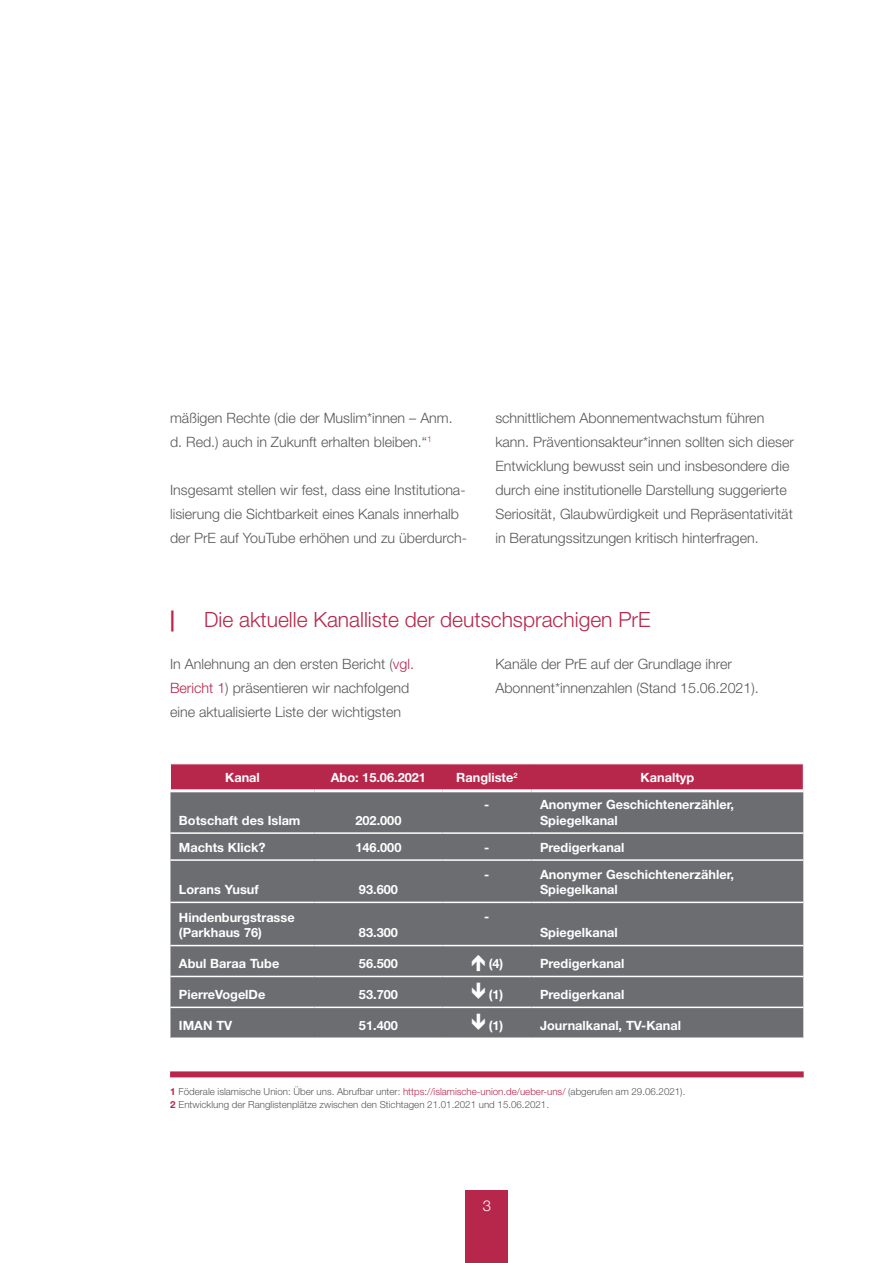
<style>
.page{position:relative;width:893px;height:1263px;background:#fff}
.page>*{position:absolute;margin:0;border:0;box-sizing:border-box;transform-origin:0 0}
.t1{font:300 21px "Helvetica Neue";color:#b6274b}
.t2{font:700 21px "Helvetica Neue";color:#b6274b}
.t3{font:300 15px "Helvetica Neue";color:#fff}
.t4{font:300 14.25px/24px "Helvetica Neue";color:#57585a}
.t5{font:700 12.75px/15.3px "Helvetica Neue";color:#fff}
.t6{font:300 9.75px/12.9px "Helvetica Neue";color:#57585a}
.s1{color:#b6274b}
.s2{font-weight:700;color:#b6274b}
</style>
<div class="page">
<div style="left:466px;top:1191px;width:42px;height:72px;background:#b6274b"></div>
<div style="left:170px;top:1071px;width:634px;height:6px;background:#b6274b"></div>
<div style="left:170px;top:792px;width:633px;height:245px;background:#6c6d70"></div>
<hr style="left:170px;top:832px;width:145px;height:2px;background:#fff">
<hr style="left:315px;top:832px;width:127px;height:2px;background:#fff">
<hr style="left:442px;top:832px;width:89px;height:2px;background:#fff">
<hr style="left:531px;top:832px;width:272px;height:2px;background:#fff">
<hr style="left:170px;top:859px;width:145px;height:2px;background:#fff">
<hr style="left:315px;top:859px;width:127px;height:2px;background:#fff">
<hr style="left:442px;top:859px;width:89px;height:2px;background:#fff">
<hr style="left:531px;top:859px;width:272px;height:2px;background:#fff">
<hr style="left:170px;top:902px;width:145px;height:1px;background:#fff">
<hr style="left:315px;top:902px;width:127px;height:1px;background:#fff">
<hr style="left:442px;top:902px;width:89px;height:1px;background:#fff">
<hr style="left:531px;top:902px;width:272px;height:1px;background:#fff">
<hr style="left:170px;top:945px;width:145px;height:1px;background:#fff">
<hr style="left:315px;top:945px;width:127px;height:1px;background:#fff">
<hr style="left:442px;top:945px;width:89px;height:1px;background:#fff">
<hr style="left:531px;top:945px;width:272px;height:1px;background:#fff">
<hr style="left:170px;top:976px;width:145px;height:1px;background:#fff">
<hr style="left:315px;top:976px;width:127px;height:1px;background:#fff">
<hr style="left:442px;top:976px;width:89px;height:1px;background:#fff">
<hr style="left:531px;top:976px;width:272px;height:1px;background:#fff">
<hr style="left:170px;top:1006px;width:145px;height:2px;background:#fff">
<hr style="left:315px;top:1006px;width:127px;height:2px;background:#fff">
<hr style="left:442px;top:1006px;width:89px;height:2px;background:#fff">
<hr style="left:531px;top:1006px;width:272px;height:2px;background:#fff">
<div style="left:170px;top:764px;width:634px;height:25px;background:#b6274b"></div>
<svg style="left:472px;top:955px;width:32px;height:16px"></svg>
<svg style="left:472px;top:982px;width:32px;height:18px"></svg>
<svg style="left:472px;top:1013px;width:32px;height:18px"></svg>
<p class="t4" style="left:170px;top:405px;width:284px">mäßigen Rechte (die der Muslim*innen – Anm. d. Red.) auch in Zukunft erhalten bleiben.“<sup>1</sup></p>
<p class="t4" style="left:170px;top:477px;width:298px">Insgesamt stellen wir fest, dass eine Institutiona&shy;lisierung die Sichtbarkeit eines Kanals innerhalb der PrE auf YouTube erhöhen und zu überdurch-</p>
<p class="t4" style="left:495px;top:405px;width:300px">schnittlichem Abonnementwachstum führen kann. Präventionsakteur*innen sollten sich dieser Entwicklung bewusst sein und insbesondere die durch eine institutionelle Darstellung suggerierte Seriosität, Glaubwürdigkeit und Repräsentativität in Beratungssitzungen kritisch hinterfragen.</p>
<h1 class="t2" style="left:170px;top:606px;width:6px">|</h1>
<h1 class="t1" style="left:204px;top:606px;width:448px">Die aktuelle Kanalliste der deutschsprachigen PrE</h1>
<p class="t4" style="left:170px;top:651px;width:245px">In Anlehnung an den ersten Bericht (<span class="s1">vgl.<br>Bericht 1</span>) präsentieren wir nachfolgend eine aktualisierte Liste der wichtigsten</p>
<p class="t4" style="left:495px;top:651px;width:265px">Kanäle der PrE auf der Grundlage ihrer<br>Abonnent*innenzahlen (Stand 15.06.2021).</p>
<p class="t5" style="left:225px;top:770px;width:36px">Kanal</p>
<p class="t5" style="left:331px;top:770px;width:97px">Abo: 15.06.2021</p>
<p class="t5" style="left:456px;top:770px;width:63px">Rangliste<sup>2</sup></p>
<p class="t5" style="left:641px;top:770px;width:55px">Kanaltyp</p>
<p class="t5" style="left:179px;top:812px;width:123px">Botschaft des Islam</p>
<p class="t5" style="left:355px;top:812px;width:48px">202.000</p>
<p class="t5" style="left:484px;top:797px;width:7px">-</p>
<p class="t5" style="left:540px;top:797px;width:195px">Anonymer Geschichtenerzähler,<br>Spiegelkanal</p>
<p class="t5" style="left:179px;top:839px;width:88px">Machts Klick?</p>
<p class="t5" style="left:355px;top:839px;width:48px">146.000</p>
<p class="t5" style="left:484px;top:839px;width:7px">-</p>
<p class="t5" style="left:540px;top:839px;width:86px">Predigerkanal</p>
<p class="t5" style="left:179px;top:881px;width:81px">Lorans Yusuf</p>
<p class="t5" style="left:359px;top:881px;width:40px">93.600</p>
<p class="t5" style="left:484px;top:866px;width:7px">-</p>
<p class="t5" style="left:540px;top:866px;width:195px">Anonymer Geschichtenerzähler,<br>Spiegelkanal</p>
<p class="t5" style="left:179px;top:909px;width:117px">Hindenburgstrasse (Parkhaus 76)</p>
<p class="t5" style="left:359px;top:924px;width:40px">83.300</p>
<p class="t5" style="left:484px;top:908px;width:7px">-</p>
<p class="t5" style="left:540px;top:924px;width:79px">Spiegelkanal</p>
<p class="t5" style="left:179px;top:955px;width:102px">Abul Baraa Tube</p>
<p class="t5" style="left:359px;top:955px;width:40px">56.500</p>
<p class="t5" style="left:489px;top:955px;width:16px">(4)</p>
<p class="t5" style="left:540px;top:955px;width:86px">Predigerkanal</p>
<p class="t5" style="left:179px;top:986px;width:88px">PierreVogelDe</p>
<p class="t5" style="left:359px;top:986px;width:40px">53.700</p>
<p class="t5" style="left:489px;top:986px;width:16px">(1)</p>
<p class="t5" style="left:540px;top:986px;width:86px">Predigerkanal</p>
<p class="t5" style="left:179px;top:1017px;width:55px">IMAN TV</p>
<p class="t5" style="left:359px;top:1017px;width:40px">51.400</p>
<p class="t5" style="left:489px;top:1017px;width:16px">(1)</p>
<p class="t5" style="left:540px;top:1017px;width:143px">Journalkanal, TV-Kanal</p>
<p class="t6" style="left:170px;top:1085px;width:517px"><span class="s2">1</span> Föderale islamische Union: Über uns. Abrufbar unter: <span class="s1">https://islamische-union.de/ueber-uns/</span> (abgerufen am 29.06.2021).<br><span class="s2">2</span> Entwicklung der Ranglistenplätze zwischen den Stichtagen 21.01.2021 und 15.06.2021.</p>
<p class="t3" style="left:483px;top:1196px;width:10px">3</p>
</div>
